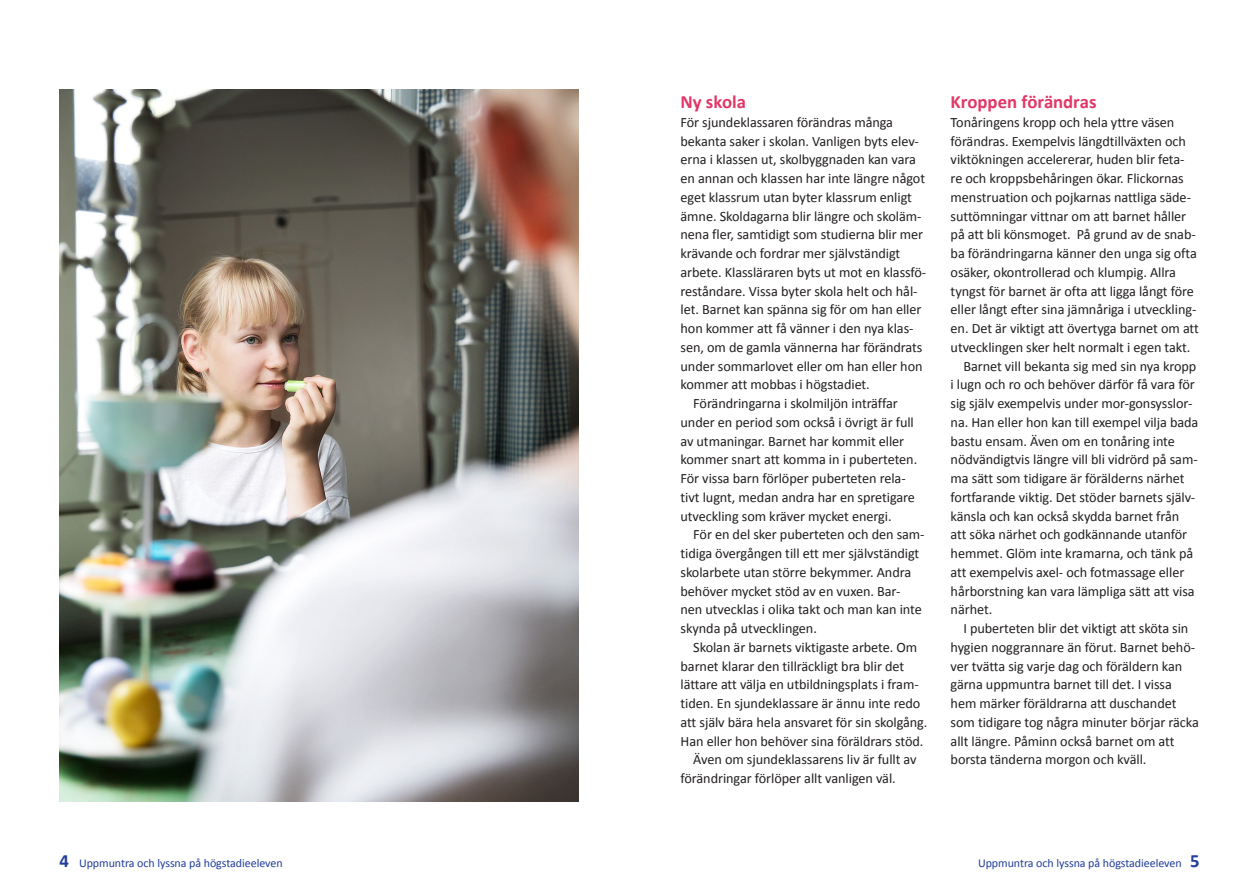
<style>
.page{position:relative;width:1259px;height:893px;background:#fff}
.page>*{position:absolute;margin:0;border:0;box-sizing:border-box;transform-origin:0 0}
.t1{font:700 18.75px "Calibri";color:#e13767}
.t2{font:14.25px "Calibri";letter-spacing:-.005em;color:#231f20}
.t3{font:12px "Calibri";letter-spacing:-.005em;color:#223f99}
.s1{font-weight:700;font-size:18.75px}
</style>
<div class="page">
<img style="left:60px;top:89px;width:518px;height:713px">
<h1 class="t1" style="left:680px;top:90px;width:67px">Ny skola</h1>
<p class="t2" style="left:680px;top:113px;width:214px">För sjundeklassaren förändras många</p>
<p class="t2" style="left:680px;top:132px;width:240px">bekanta saker i skolan. Vanligen byts elev-</p>
<p class="t2" style="left:680px;top:151px;width:237px">erna i klassen ut, skolbyggnaden kan vara</p>
<p class="t2" style="left:680px;top:169px;width:246px">en annan och klassen har inte längre något</p>
<p class="t2" style="left:680px;top:188px;width:233px">eget klassrum utan byter klassrum enligt</p>
<p class="t2" style="left:680px;top:207px;width:242px">ämne. Skoldagarna blir längre och skoläm-</p>
<p class="t2" style="left:680px;top:226px;width:244px">nena fler, samtidigt som studierna blir mer</p>
<p class="t2" style="left:680px;top:244px;width:221px">krävande och fordrar mer självständigt</p>
<p class="t2" style="left:680px;top:263px;width:247px">arbete. Klassläraren byts ut mot en klassfö-</p>
<p class="t2" style="left:680px;top:282px;width:238px">reståndare. Vissa byter skola helt och hål-</p>
<p class="t2" style="left:680px;top:301px;width:242px">let. Barnet kan spänna sig för om han eller</p>
<p class="t2" style="left:680px;top:319px;width:234px">hon kommer att få vänner i den nya klas-</p>
<p class="t2" style="left:680px;top:338px;width:243px">sen, om de gamla vännerna har förändrats</p>
<p class="t2" style="left:680px;top:357px;width:244px">under sommarlovet eller om han eller hon</p>
<p class="t2" style="left:680px;top:376px;width:191px">kommer att mobbas i högstadiet.</p>
<p class="t2" style="left:693px;top:394px;width:206px">Förändringarna i skolmiljön inträffar</p>
<p class="t2" style="left:680px;top:413px;width:235px">under en period som också i övrigt är full</p>
<p class="t2" style="left:680px;top:432px;width:225px">av utmaningar. Barnet har kommit eller</p>
<p class="t2" style="left:680px;top:451px;width:238px">kommer snart att komma in i puberteten.</p>
<p class="t2" style="left:680px;top:469px;width:227px">För vissa barn förlöper puberteten rela-</p>
<p class="t2" style="left:680px;top:488px;width:236px">tivt lugnt, medan andra har en spretigare</p>
<p class="t2" style="left:680px;top:507px;width:213px">utveckling som kräver mycket energi.</p>
<p class="t2" style="left:693px;top:526px;width:233px">För en del sker puberteten och den sam-</p>
<p class="t2" style="left:680px;top:544px;width:240px">tidiga övergången till ett mer självständigt</p>
<p class="t2" style="left:680px;top:563px;width:232px">skolarbete utan större bekymmer. Andra</p>
<p class="t2" style="left:680px;top:582px;width:221px">behöver mycket stöd av en vuxen. Bar-</p>
<p class="t2" style="left:680px;top:601px;width:243px">nen utvecklas i olika takt och man kan inte</p>
<p class="t2" style="left:680px;top:619px;width:138px">skynda på utvecklingen.</p>
<p class="t2" style="left:693px;top:638px;width:225px">Skolan är barnets viktigaste arbete. Om</p>
<p class="t2" style="left:680px;top:657px;width:225px">barnet klarar den tillräckligt bra blir det</p>
<p class="t2" style="left:680px;top:676px;width:240px">lättare att välja en utbildningsplats i fram-</p>
<p class="t2" style="left:680px;top:694px;width:241px">tiden. En sjundeklassare är ännu inte redo</p>
<p class="t2" style="left:680px;top:713px;width:248px">att själv bära hela ansvaret för sin skolgång.</p>
<p class="t2" style="left:680px;top:732px;width:244px">Han eller hon behöver sina föräldrars stöd.</p>
<p class="t2" style="left:693px;top:751px;width:225px">Även om sjundeklassarens liv är fullt av</p>
<p class="t2" style="left:680px;top:769px;width:217px">förändringar förlöper allt vanligen väl.</p>
<h1 class="t1" style="left:950px;top:90px;width:147px">Kroppen förändras</h1>
<p class="t2" style="left:950px;top:113px;width:225px">Tonåringens kropp och hela yttre väsen</p>
<p class="t2" style="left:950px;top:132px;width:237px">förändras. Exempelvis längdtillväxten och</p>
<p class="t2" style="left:950px;top:151px;width:235px">viktökningen accelererar, huden blir feta-</p>
<p class="t2" style="left:950px;top:169px;width:235px">re och kroppsbehåringen ökar. Flickornas</p>
<p class="t2" style="left:950px;top:188px;width:242px">menstruation och pojkarnas nattliga säde-</p>
<p class="t2" style="left:950px;top:207px;width:237px">suttömningar vittnar om att barnet håller</p>
<p class="t2" style="left:950px;top:226px;width:247px">på att bli könsmoget. På grund av de snab-</p>
<p class="t2" style="left:950px;top:244px;width:248px">ba förändringarna känner den unga sig ofta</p>
<p class="t2" style="left:950px;top:263px;width:227px">osäker, okontrollerad och klumpig. Allra</p>
<p class="t2" style="left:950px;top:282px;width:245px">tyngst för barnet är ofta att ligga långt före</p>
<p class="t2" style="left:950px;top:301px;width:247px">eller långt efter sina jämnåriga i utveckling-</p>
<p class="t2" style="left:950px;top:319px;width:250px">en. Det är viktigt att övertyga barnet om att</p>
<p class="t2" style="left:950px;top:338px;width:241px">utvecklingen sker helt normalt i egen takt.</p>
<p class="t2" style="left:963px;top:357px;width:234px">Barnet vill bekanta sig med sin nya kropp</p>
<p class="t2" style="left:950px;top:376px;width:246px">i lugn och ro och behöver därför få vara för</p>
<p class="t2" style="left:950px;top:394px;width:243px">sig själv exempelvis under mor-gonsysslor-</p>
<p class="t2" style="left:950px;top:413px;width:249px">na. Han eller hon kan till exempel vilja bada</p>
<p class="t2" style="left:950px;top:432px;width:226px">bastu ensam. Även om en tonåring inte</p>
<p class="t2" style="left:950px;top:451px;width:249px">nödvändigtvis längre vill bli vidrörd på sam-</p>
<p class="t2" style="left:950px;top:469px;width:235px">ma sätt som tidigare är förälderns närhet</p>
<p class="t2" style="left:950px;top:488px;width:246px">fortfarande viktig. Det stöder barnets själv-</p>
<p class="t2" style="left:950px;top:507px;width:230px">känsla och kan också skydda barnet från</p>
<p class="t2" style="left:950px;top:526px;width:238px">att söka närhet och godkännande utanför</p>
<p class="t2" style="left:950px;top:544px;width:244px">hemmet. Glöm inte kramarna, och tänk på</p>
<p class="t2" style="left:950px;top:563px;width:235px">att exempelvis axel- och fotmassage eller</p>
<p class="t2" style="left:950px;top:582px;width:245px">hårborstning kan vara lämpliga sätt att visa</p>
<p class="t2" style="left:950px;top:601px;width:43px">närhet.</p>
<p class="t2" style="left:963px;top:619px;width:227px">I puberteten blir det viktigt att sköta sin</p>
<p class="t2" style="left:950px;top:638px;width:246px">hygien noggrannare än förut. Barnet behö-</p>
<p class="t2" style="left:950px;top:657px;width:233px">ver tvätta sig varje dag och föräldern kan</p>
<p class="t2" style="left:950px;top:676px;width:223px">gärna uppmuntra barnet till det. I vissa</p>
<p class="t2" style="left:950px;top:694px;width:227px">hem märker föräldrarna att duschandet</p>
<p class="t2" style="left:950px;top:713px;width:250px">som tidigare tog några minuter börjar räcka</p>
<p class="t2" style="left:950px;top:732px;width:225px">allt längre. Påminn också barnet om att</p>
<p class="t2" style="left:950px;top:751px;width:197px">borsta tänderna morgon och kväll.</p>
<p class="t3" style="left:60px;top:855px;width:225px"><span class="s1">4</span> Uppmuntra och lyssna på högstadieeleven</p>
<p class="t3" style="left:978px;top:855px;width:223px">Uppmuntra och lyssna på högstadieeleven <span class="s1">5</span></p>
</div>
